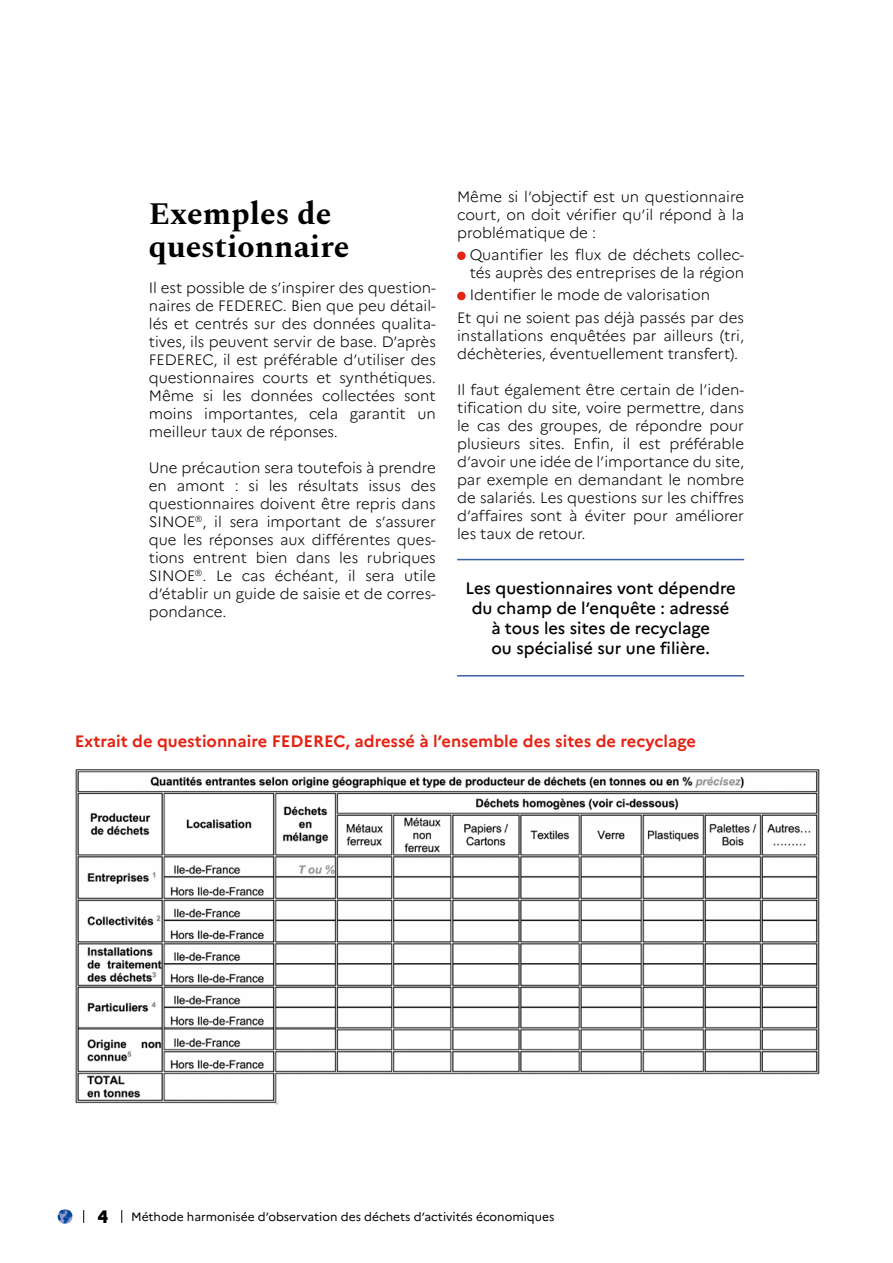
<style>
.page{position:relative;width:893px;height:1263px;background:#fff}
.page>*{position:absolute;margin:0;border:0;box-sizing:border-box;transform-origin:0 0}
.t1{font:700 31.5px/33px "Spectral";color:#000}
.t2{font:800 18px "Marianne";color:#000}
.t3{font:500 16.5px/19.8px "Marianne";color:#000;text-align:center}
.t4{font:700 16.5px "Marianne";color:#e42313}
.t5{font:300 15px/18px "Marianne";color:#000;text-align:justify}
.t6{font:12px "Marianne";color:#000}
</style>
<div class="page">
<svg style="left:58px;top:1209px;width:14px;height:15px"></svg>
<svg style="left:83px;top:1210px;width:1px;height:13px"></svg>
<svg style="left:121px;top:1210px;width:1px;height:13px"></svg>
<hr style="left:457px;top:559px;width:287px;height:1px;background:#3b5fa9">
<hr style="left:457px;top:675px;width:287px;height:1px;background:#3b5fa9">
<div style="left:457px;top:251px;width:9px;height:9px;background:#e42513;border-radius:50%"></div>
<div style="left:457px;top:292px;width:9px;height:8px;background:#e42513;border-radius:50%"></div>
<img style="left:75px;top:769px;width:745px;height:336px">
<h1 class="t1" style="left:149px;top:195px;width:202px">Exemples de questionnaire</h1>
<p class="t5" style="left:149px;top:278px;width:289px">Il est possible de s’inspirer des question&shy;naires de FEDEREC. Bien que peu détail&shy;lés et centrés sur des données qualita&shy;tives, ils peuvent servir de base. D’après FEDEREC, il est préférable d’utiliser des questionnaires courts et synthétiques.<br>Même si les données collectées sont moins importantes, cela garantit un meilleur taux de réponses.</p>
<p class="t5" style="left:149px;top:458px;width:289px">Une précaution sera toutefois à prendre en amont : si les résultats issus des questionnaires doivent être repris dans SINOE<sup>®</sup>, il sera important de s’assurer que les réponses aux différentes ques&shy;tions entrent bien dans les rubriques SINOE<sup>®</sup>. Le cas échéant, il sera utile d’établir un guide de saisie et de corres&shy;pondance.</p>
<p class="t5" style="left:457px;top:187px;width:288px">Même si l’objectif est un questionnaire court, on doit vérifier qu’il répond à la problématique de :</p>
<p class="t5" style="left:470px;top:246px;width:276px">Quantifier les flux de déchets collec&shy;tés auprès des entreprises de la région</p>
<p class="t5" style="left:457px;top:284px;width:288px;line-height:22.2px;text-indent:13px">Identifier le mode de valorisation<br>Et qui ne soient pas déjà passés par des</p>
<p class="t5" style="left:457px;top:326px;width:289px">installations enquêtées par ailleurs (tri, déchèteries, éventuellement transfert).</p>
<p class="t5" style="left:457px;top:380px;width:289px">Il faut également être certain de l’iden&shy;tification du site, voire permettre, dans le cas des groupes, de répondre pour plusieurs sites. Enfin, il est préférable d’avoir une idée de l’importance du site, par exemple en demandant le nombre de salariés. Les questions sur les chiffres d’affaires sont à éviter pour améliorer les taux de retour.</p>
<p class="t3" style="left:465px;top:578px;width:272px">Les questionnaires vont dépendre du champ de l’enquête : adressé à tous les sites de recyclage<br>ou spécialisé sur une filière.</p>
<p class="t4" style="left:75px;top:731px;width:623px">Extrait de questionnaire FEDEREC, adressé à l’ensemble des sites de recyclage</p>
<p class="t2" style="left:97px;top:1206px;width:12px">4</p>
<p class="t6" style="left:131px;top:1209px;width:425px">Méthode harmonisée d’observation des déchets d’activités économiques</p>
</div>
